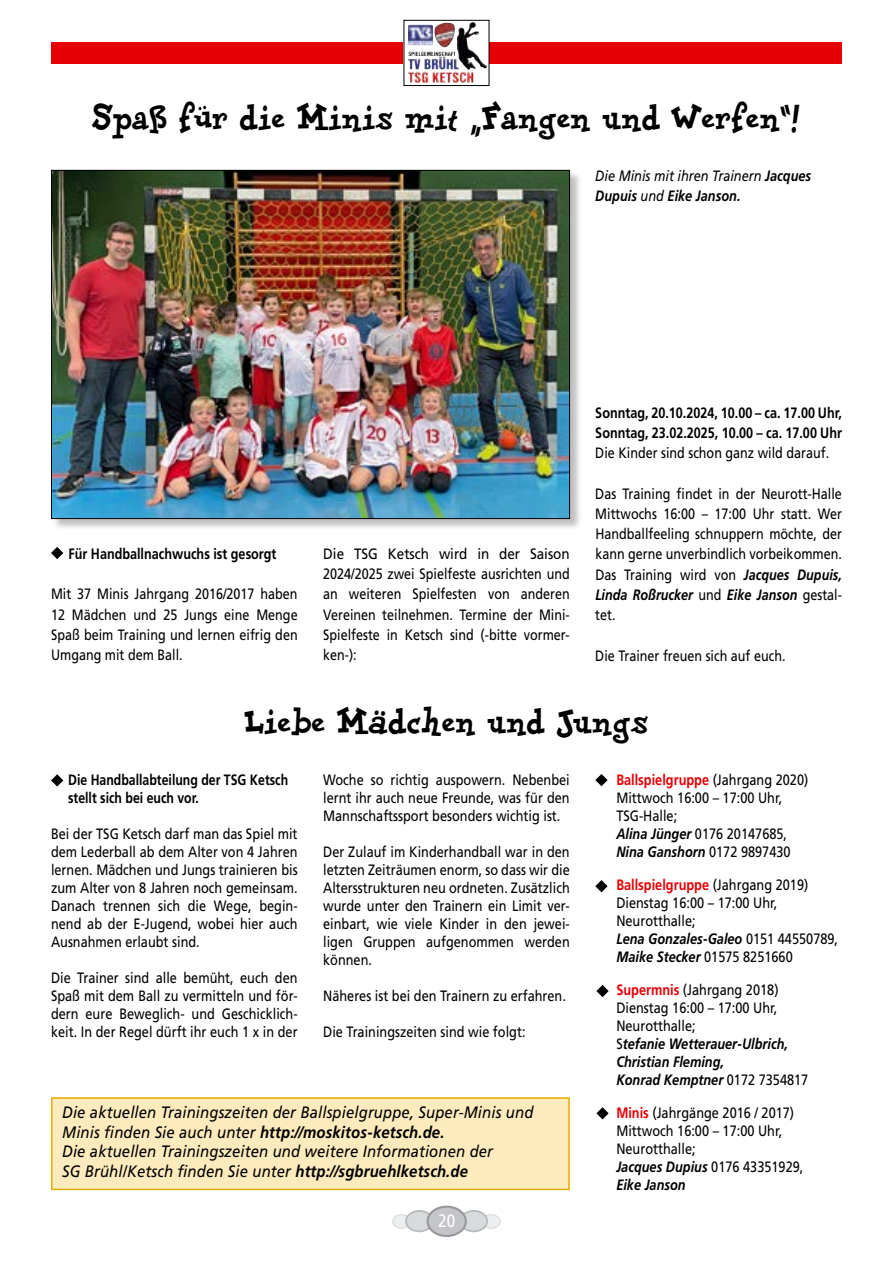
<style>
.page{position:relative;width:893px;height:1263px;background:#fff}
.page>*{position:absolute;margin:0;border:0;box-sizing:border-box;transform-origin:0 0}
.t1{font:900 37.5px "Dolores";color:#000;scale:.66 1}
.t2{font:18px "Frutiger LT Std";color:#fff;scale:.85 1}
.t3{font:italic 16.5px/19.5px "Frutiger LT Std";letter-spacing:.01em;color:#000;scale:.9 1}
.t4{font:15px/18px "Frutiger LT Std";color:#000;scale:.85 1}
.t5{font:15px/20.2px "Frutiger LT Std";color:#000;text-align:justify;scale:.84 1}
.t6{font:15px/20.2px "Frutiger LT Std";color:#000;text-align:justify;scale:.9 1}
.t7{font:700 15px/20.2px "Frutiger LT Std";color:#000;scale:.84 1}
.t8{font:700 15px/18px "Frutiger LT Std";color:#000;scale:.82 1}
.t9{font:italic 15px/19.5px "Frutiger LT Std";color:#000;scale:.85 1}
.s1{font-weight:700}
.s2{font-weight:700;font-style:italic}
.s3{font-weight:700;color:#e60005}
</style>
<div class="page">
<div style="left:482px;top:1214px;width:18px;height:14px;background:#edeeef;border-radius:50%"></div>
<div style="left:482px;top:1214px;width:19px;height:15px;border:1px solid #d8dbdc;border-radius:50%"></div>
<div style="left:393px;top:1214px;width:18px;height:14px;background:#edeeef;border-radius:50%"></div>
<div style="left:392px;top:1214px;width:19px;height:15px;border:1px solid #d8dbdc;border-radius:50%"></div>
<div style="left:460px;top:1211px;width:27px;height:20px;background:#d8dbdc;border-radius:50%"></div>
<div style="left:459px;top:1210px;width:29px;height:22px;border:2px solid #b8babd;border-radius:50%"></div>
<div style="left:406px;top:1211px;width:27px;height:20px;background:#d8dbdc;border-radius:50%"></div>
<div style="left:405px;top:1210px;width:29px;height:22px;border:2px solid #b8babd;border-radius:50%"></div>
<div style="left:428px;top:1206px;width:38px;height:30px;background:#c3c5c8;border-radius:50%"></div>
<div style="left:426px;top:1205px;width:41px;height:32px;border:2px solid #98989c;border-radius:50%"></div>
<div style="left:51px;top:43px;width:791px;height:21px;background:#e60005"></div>
<img style="left:406px;top:22px;width:81px;height:61px">
<img style="left:457px;top:22px;width:15px;height:42px">
<div style="left:404px;top:20px;width:85px;height:66px;border:1px solid #000"></div>
<svg style="left:596px;top:985px;width:13px;height:12px"></svg>
<svg style="left:596px;top:1107px;width:13px;height:12px"></svg>
<svg style="left:595px;top:774px;width:13px;height:12px"></svg>
<svg style="left:595px;top:880px;width:13px;height:12px"></svg>
<div style="left:51px;top:1097px;width:519px;height:93px;background:#fdeabd;border:2px solid #e9ac00"></div>
<div style="left:52px;top:171px;width:530px;height:358px;background:#000;opacity:.25"></div>
<img style="left:53px;top:172px;width:515px;height:345px">
<svg style="left:51px;top:547px;width:12px;height:12px"></svg>
<svg style="left:51px;top:774px;width:12px;height:12px"></svg>
<h1 class="t1" style="left:92px;top:98px;width:1075px">Spaß für die Minis mit „Fangen und Werfen“!</h1>
<p class="t9" style="left:595px;top:166px;width:255px">Die Minis mit ihren Trainern <span class="s1">Jacques<br>Dupuis</span> und <span class="s1">Eike Janson.</span></p>
<p class="t7" style="left:69px;top:543px;width:249px">Für Handballnachwuchs ist gesorgt</p>
<p class="t5" style="left:51px;top:584px;width:295px">Mit 37 Minis Jahrgang 2016/2017 haben 12 Mädchen und 25 Jungs eine Menge Spaß beim Training und lernen eifrig den Umgang mit dem Ball.</p>
<p class="t6" style="left:323px;top:543px;width:276px">Die TSG Ketsch wird in der Saison 2024/2025 zwei Spielfeste ausrichten und an weiteren Spielfesten von anderen Vereinen teilnehmen. Termine der Mini-Spielfeste in Ketsch sind (-bitte vormer&shy;ken-):</p>
<p class="t7" style="left:595px;top:402px;width:295px">Sonntag, 20.10.2024, 10.00 – ca. 17.00 Uhr,<br>Sonntag, 23.02.2025, 10.00 – ca. 17.00 Uhr</p>
<p class="t5" style="left:595px;top:443px;width:280px">Die Kinder sind schon ganz wild darauf.</p>
<p class="t5" style="left:595px;top:483px;width:295px">Das Training findet in der Neurott-Halle Mittwochs 16:00 – 17:00 Uhr statt. Wer Handballfeeling schnuppern möchte, der kann gerne unverbindlich vorbeikommen.<br>Das Training wird von <span class="s2">Jacques Dupuis, Linda Roßrucker</span> und <span class="s2">Eike Janson</span> gestal&shy;tet.</p>
<p class="t5" style="left:595px;top:645px;width:228px">Die Trainer freuen sich auf euch.</p>
<h1 class="t1" style="left:245px;top:702px;width:613px">Liebe Mädchen und Jungs</h1>
<p class="t8" style="left:68px;top:771px;width:270px">Die Handballabteilung der TSG Ketsch stellt sich bei euch vor.</p>
<p class="t4" style="left:51px;top:825px;width:292px;text-align:justify">Bei der TSG Ketsch darf man das Spiel mit dem Lederball ab dem Alter von 4 Jahren lernen. Mädchen und Jungs trainieren bis zum Alter von 8 Jahren noch gemeinsam.<br>Danach trennen sich die Wege, begin&shy;nend ab der E-Jugend, wobei hier auch Ausnahmen erlaubt sind.</p>
<p class="t4" style="left:51px;top:969px;width:292px;text-align:justify">Die Trainer sind alle bemüht, euch den Spaß mit dem Ball zu vermitteln und för&shy;dern eure Beweglich- und Geschicklich&shy;keit. In der Regel dürft ihr euch 1 x in der</p>
<p class="t4" style="left:616px;top:771px;width:227px"><span class="s3">Ballspielgruppe</span> (Jahrgang 2020)<br>Mittwoch 16:00 – 17:00 Uhr,<br>TSG-Halle;<br><span class="s2">Alina Jünger</span> 0176 20147685,<br><span class="s2">Nina Ganshorn</span> 0172 9897430</p>
<p class="t4" style="left:616px;top:876px;width:262px"><span class="s3">Ballspielgruppe</span> (Jahrgang 2019)<br>Dienstag 16:00 – 17:00 Uhr,<br>Neurotthalle;<br><span class="s2">Lena Gonzales-Galeo</span> 0151 44550789,<br><span class="s2">Maike Stecker</span> 01575 8251660</p>
<p class="t4" style="left:616px;top:981px;width:227px"><span class="s3">Supermnis</span> (Jahrgang 2018)<br>Dienstag 16:00 – 17:00 Uhr,<br>Neurotthalle;<br>S<span class="s2">tefanie Wetterauer-Ulbrich,<br>Christian Fleming,<br>Konrad Kemptner</span> 0172 7354817</p>
<p class="t4" style="left:616px;top:1104px;width:222px"><span class="s3">Minis</span> (Jahrgänge 2016 / 2017)<br>Mittwoch 16:00 – 17:00 Uhr,<br>Neurotthalle;<br><span class="s2">Jacques Dupius</span> 0176 43351929,<br><span class="s2">Eike Janson</span></p>
<p class="t4" style="left:323px;top:771px;width:292px;text-align:justify">Woche so richtig auspowern. Nebenbei lernt ihr auch neue Freunde, was für den Mannschaftssport besonders wichtig ist.</p>
<p class="t4" style="left:323px;top:843px;width:292px;text-align:justify">Der Zulauf im Kinderhandball war in den letzten Zeiträumen enorm, so dass wir die Altersstrukturen neu ordneten. Zusätzlich wurde unter den Trainern ein Limit ver&shy;einbart, wie viele Kinder in den jewei&shy;ligen Gruppen aufgenommen werden können.</p>
<p class="t4" style="left:323px;top:987px;width:287px">Näheres ist bei den Trainern zu erfahren.</p>
<p class="t4" style="left:323px;top:1023px;width:240px">Die Trainingszeiten sind wie folgt:</p>
<p class="t3" style="left:62px;top:1103px;width:525px">Die aktuellen Trainingszeiten der Ballspielgruppe, Super-Minis und Minis finden Sie auch unter <span class="s1">http://moskitos-ketsch.de.<br></span>Die aktuellen Trainingszeiten und weitere Informationen der<br>SG Brühl/Ketsch finden Sie unter <span class="s1">http://sgbruehlketsch.de</span></p>
<p class="t2" style="left:438px;top:1210px;width:22px">20</p>
</div>
